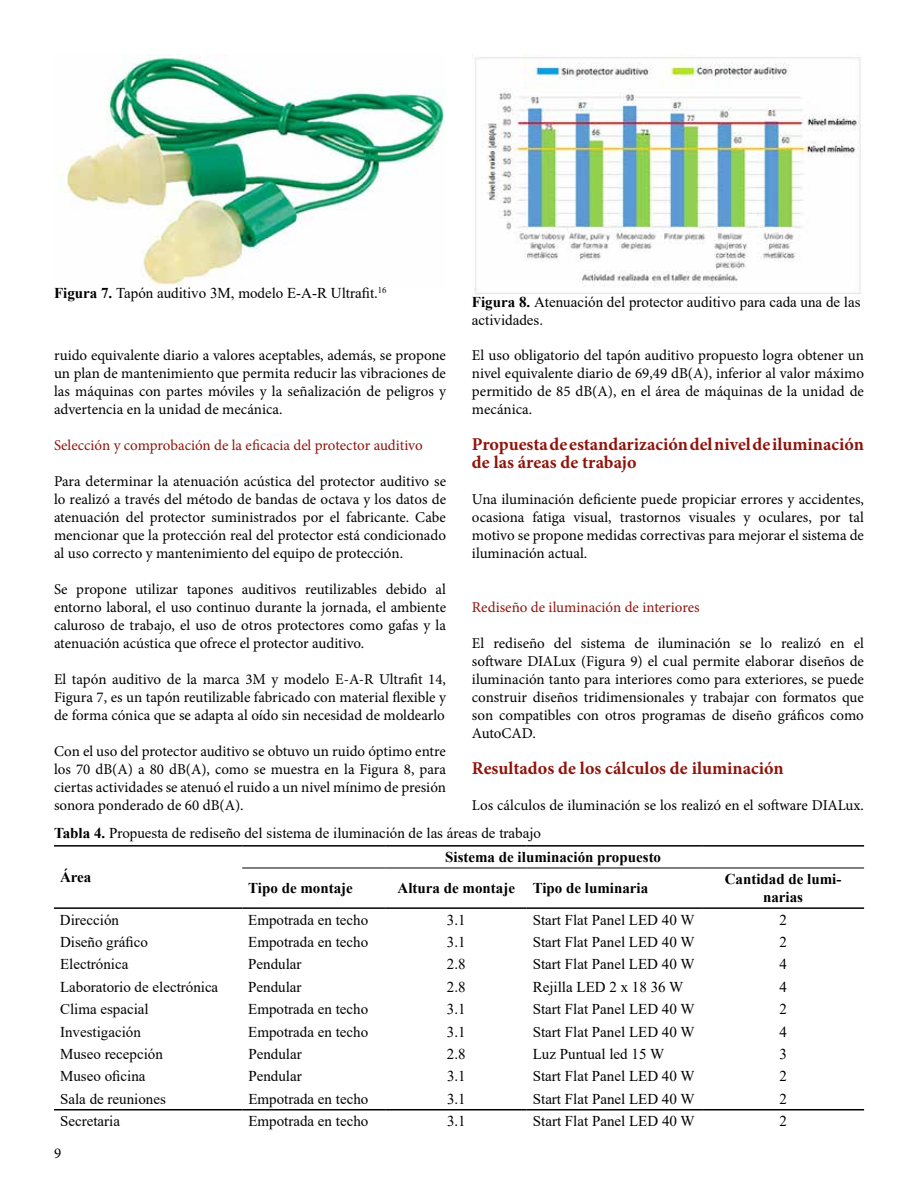
<style>
.page{position:relative;width:918px;height:1188px;background:#fff}
.page>*{position:absolute;margin:0;border:0;box-sizing:border-box;transform-origin:0 0}
.t1{font:700 18px/18px "Minion Pro";color:#8e140b}
.t2{font:15px/18px "Minion Pro";color:#000;text-align:justify}
.t3{font:15px/18px "Times New Roman";color:#000}
.t4{font:700 15px/18px "Times New Roman";color:#000;text-align:center}
.t5{font:15px "Minion Pro";color:#8e140b}
.s1{font-weight:700}
</style>
<div class="page">
<img style="left:59px;top:54px;width:386px;height:232px">
<img style="left:472px;top:54px;width:389px;height:241px">
<hr style="left:54px;top:845px;width:188px;height:2px;background:#000">
<hr style="left:54px;top:907px;width:188px;height:2px;background:#000">
<hr style="left:242px;top:845px;width:144px;height:2px;background:#000">
<hr style="left:386px;top:845px;width:141px;height:2px;background:#000">
<hr style="left:527px;top:845px;width:175px;height:2px;background:#000">
<hr style="left:702px;top:845px;width:162px;height:2px;background:#000">
<hr style="left:242px;top:907px;width:144px;height:2px;background:#000">
<hr style="left:386px;top:907px;width:141px;height:2px;background:#000">
<hr style="left:527px;top:907px;width:175px;height:2px;background:#000">
<hr style="left:702px;top:907px;width:162px;height:2px;background:#000">
<hr style="left:54px;top:1109px;width:188px;height:1px;background:#000">
<hr style="left:242px;top:1109px;width:144px;height:1px;background:#000">
<hr style="left:386px;top:1109px;width:141px;height:1px;background:#000">
<hr style="left:527px;top:1109px;width:175px;height:1px;background:#000">
<hr style="left:702px;top:1109px;width:162px;height:1px;background:#000">
<hr style="left:242px;top:868px;width:144px;height:1px;background:#000">
<hr style="left:386px;top:868px;width:141px;height:1px;background:#000">
<hr style="left:527px;top:868px;width:175px;height:1px;background:#000">
<hr style="left:702px;top:868px;width:162px;height:1px;background:#000">
<p class="t3" style="left:54px;top:284px;width:334px"><span class="s1">Figura 7.</span> Tapón auditivo 3M, modelo E-A-R Ultrafit.<sup>16</sup></p>
<p class="t2" style="left:54px;top:346px;width:394px">ruido equivalente diario a valores aceptables, además, se propone un plan de mantenimiento que permita reducir las vibraciones de las máquinas con partes móviles y la señalización de peligros y advertencia en la unidad de mecánica.</p>
<p class="t5" style="left:54px;top:435px;width:370px">Selección y comprobación de la eficacia del protector auditivo</p>
<p class="t2" style="left:54px;top:472px;width:394px">Para determinar la atenuación acústica del protector auditivo se lo realizó a través del método de bandas de octava y los datos de atenuación del protector suministrados por el fabricante. Cabe mencionar que la protección real del protector está condicionado al uso correcto y mantenimiento del equipo de protección.</p>
<p class="t2" style="left:54px;top:580px;width:394px">Se propone utilizar tapones auditivos reutilizables debido al entorno laboral, el uso continuo durante la jornada, el ambiente caluroso de trabajo, el uso de otros protectores como gafas y la atenuación acústica que ofrece el protector auditivo.</p>
<p class="t2" style="left:54px;top:670px;width:394px">El tapón auditivo de la marca 3M y modelo E-A-R Ultrafit 14, Figura 7, es un tapón reutilizable fabricado con material flexible y de forma cónica que se adapta al oído sin necesidad de moldearlo</p>
<p class="t2" style="left:54px;top:742px;width:394px">Con el uso del protector auditivo se obtuvo un ruido óptimo entre los 70 dB(A) a 80 dB(A), como se muestra en la Figura 8, para ciertas actividades se atenuó el ruido a un nivel mínimo de presión sonora ponderado de 60 dB(A).</p>
<p class="t3" style="left:472px;top:293px;width:390px"><span class="s1">Figura 8.</span> Atenuación del protector auditivo para cada una de las actividades.</p>
<p class="t2" style="left:472px;top:346px;width:394px">El uso obligatorio del tapón auditivo propuesto logra obtener un nivel equivalente diario de 69,49 dB(A), inferior al valor máximo permitido de 85 dB(A), en el área de máquinas de la unidad de mecánica.</p>
<p class="t1" style="left:472px;top:435px;width:394px">Propuesta de estandarización del nivel de iluminación de las áreas de trabajo</p>
<p class="t2" style="left:472px;top:490px;width:394px">Una iluminación deficiente puede propiciar errores y accidentes, ocasiona fatiga visual, trastornos visuales y oculares, por tal motivo se propone medidas correctivas para mejorar el sistema de iluminación actual.</p>
<p class="t5" style="left:472px;top:597px;width:229px">Rediseño de iluminación de interiores</p>
<p class="t2" style="left:472px;top:634px;width:394px">El rediseño del sistema de iluminación se lo realizó en el software DIALux (Figura 9) el cual permite elaborar diseños de iluminación tanto para interiores como para exteriores, se puede construir diseños tridimensionales y trabajar con formatos que son compatibles con otros programas de diseño gráficos como AutoCAD.</p>
<p class="t1" style="left:472px;top:759px;width:313px">Resultados de los cálculos de iluminación</p>
<p class="t2" style="left:472px;top:796px;width:393px">Los cálculos de iluminación se los realizó en el software DIALux.</p>
<p class="t3" style="left:54px;top:824px;width:488px"><span class="s1">Tabla 4.</span> Propuesta de rediseño del sistema de iluminación de las áreas de trabajo</p>
<p class="t4" style="left:60px;top:868px;width:33px">Área</p>
<p class="t4" style="left:445px;top:848px;width:217px">Sistema de iluminación propuesto</p>
<p class="t4" style="left:248px;top:879px;width:106px">Tipo de montaje</p>
<p class="t4" style="left:398px;top:879px;width:252px">Altura de montaje Tipo de luminaria</p>
<p class="t4" style="left:725px;top:870px;width:118px">Cantidad de lumi&shy;narias</p>
<p class="t3" style="left:60px;top:910px;width:61px">Dirección</p>
<p class="t3" style="left:248px;top:910px;width:121px">Empotrada en techo</p>
<p class="t3" style="left:447px;top:910px;width:20px">3.1</p>
<p class="t3" style="left:533px;top:910px;width:163px">Start Flat Panel LED 40 W</p>
<p class="t3" style="left:779px;top:910px;width:9px">2</p>
<p class="t3" style="left:60px;top:932px;width:89px">Diseño gráfico</p>
<p class="t3" style="left:248px;top:932px;width:121px">Empotrada en techo</p>
<p class="t3" style="left:447px;top:932px;width:20px">3.1</p>
<p class="t3" style="left:533px;top:932px;width:163px">Start Flat Panel LED 40 W</p>
<p class="t3" style="left:779px;top:932px;width:9px">2</p>
<p class="t3" style="left:60px;top:955px;width:70px">Electrónica</p>
<p class="t3" style="left:248px;top:955px;width:55px">Pendular</p>
<p class="t3" style="left:447px;top:955px;width:20px">2.8</p>
<p class="t3" style="left:533px;top:955px;width:163px">Start Flat Panel LED 40 W</p>
<p class="t3" style="left:779px;top:955px;width:9px">4</p>
<p class="t3" style="left:60px;top:977px;width:160px">Laboratorio de electrónica</p>
<p class="t3" style="left:248px;top:977px;width:55px">Pendular</p>
<p class="t3" style="left:447px;top:977px;width:20px">2.8</p>
<p class="t3" style="left:533px;top:977px;width:152px">Rejilla LED 2 x 18 36 W</p>
<p class="t3" style="left:779px;top:977px;width:9px">4</p>
<p class="t3" style="left:60px;top:1000px;width:90px">Clima espacial</p>
<p class="t3" style="left:248px;top:1000px;width:121px">Empotrada en techo</p>
<p class="t3" style="left:447px;top:1000px;width:20px">3.1</p>
<p class="t3" style="left:533px;top:1000px;width:163px">Start Flat Panel LED 40 W</p>
<p class="t3" style="left:779px;top:1000px;width:9px">2</p>
<p class="t3" style="left:60px;top:1022px;width:82px">Investigación</p>
<p class="t3" style="left:248px;top:1022px;width:121px">Empotrada en techo</p>
<p class="t3" style="left:447px;top:1022px;width:20px">3.1</p>
<p class="t3" style="left:533px;top:1022px;width:163px">Start Flat Panel LED 40 W</p>
<p class="t3" style="left:779px;top:1022px;width:9px">4</p>
<p class="t3" style="left:60px;top:1044px;width:104px">Museo recepción</p>
<p class="t3" style="left:248px;top:1044px;width:55px">Pendular</p>
<p class="t3" style="left:447px;top:1044px;width:20px">2.8</p>
<p class="t3" style="left:533px;top:1044px;width:133px">Luz Puntual led 15 W</p>
<p class="t3" style="left:779px;top:1044px;width:9px">3</p>
<p class="t3" style="left:60px;top:1067px;width:87px">Museo oficina</p>
<p class="t3" style="left:248px;top:1067px;width:55px">Pendular</p>
<p class="t3" style="left:447px;top:1067px;width:20px">3.1</p>
<p class="t3" style="left:533px;top:1067px;width:163px">Start Flat Panel LED 40 W</p>
<p class="t3" style="left:779px;top:1067px;width:9px">2</p>
<p class="t3" style="left:60px;top:1089px;width:107px">Sala de reuniones</p>
<p class="t3" style="left:248px;top:1089px;width:121px">Empotrada en techo</p>
<p class="t3" style="left:447px;top:1089px;width:20px">3.1</p>
<p class="t3" style="left:533px;top:1089px;width:163px">Start Flat Panel LED 40 W</p>
<p class="t3" style="left:779px;top:1089px;width:9px">2</p>
<p class="t3" style="left:60px;top:1112px;width:61px">Secretaria</p>
<p class="t3" style="left:248px;top:1112px;width:121px">Empotrada en techo</p>
<p class="t3" style="left:447px;top:1112px;width:20px">3.1</p>
<p class="t3" style="left:533px;top:1112px;width:163px">Start Flat Panel LED 40 W</p>
<p class="t3" style="left:779px;top:1112px;width:9px">2</p>
<p class="t2" style="left:54px;top:1145px;width:9px">9</p>
</div>
